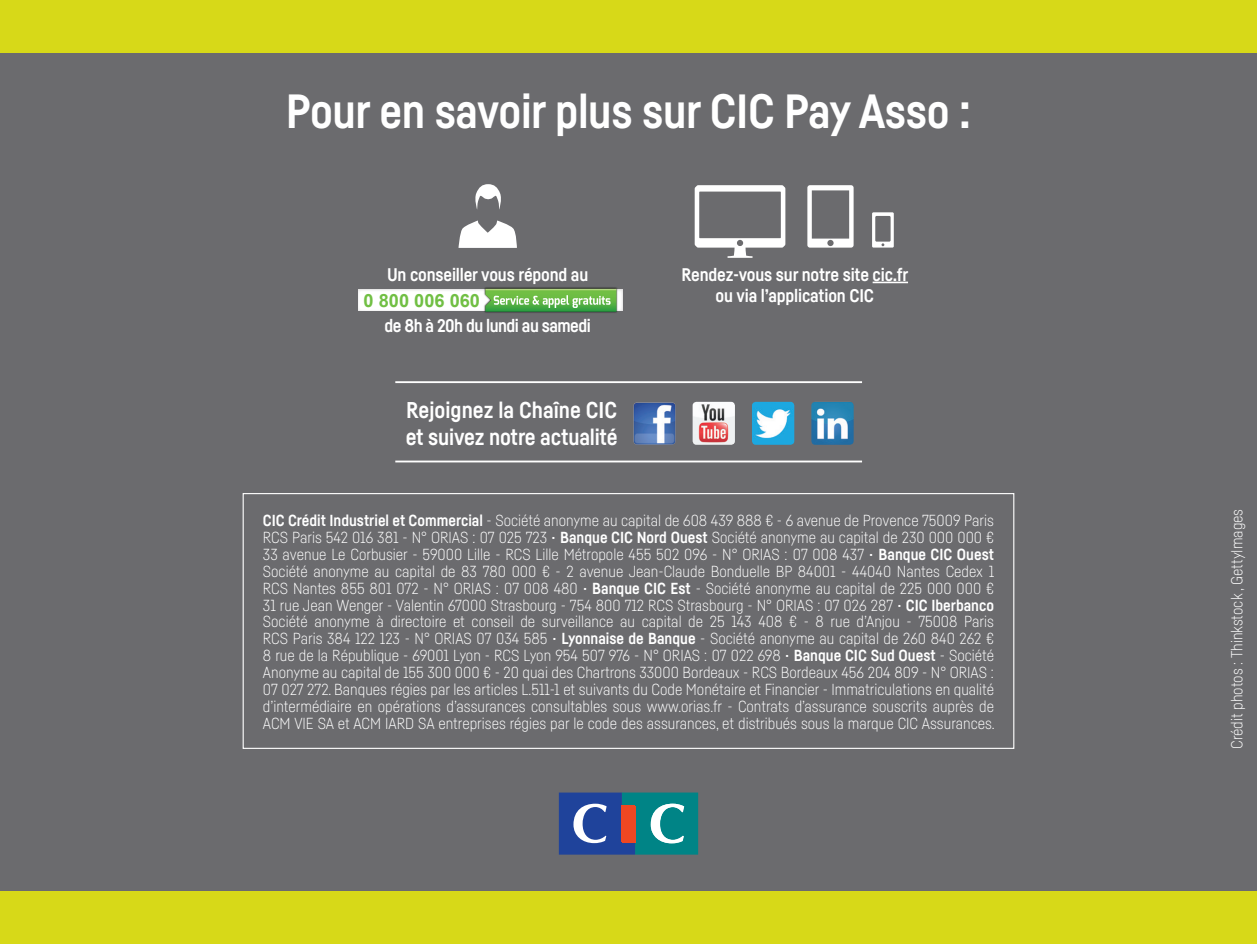
<style>
.page{position:relative;width:1257px;height:944px;background:#fff}
.page>*{position:absolute;margin:0;border:0;box-sizing:border-box;transform-origin:0 0}
.t1{font:700 47.25px "Fabrikat";letter-spacing:-.01em;color:#fff}
.t2{font:700 22.5px "Fabrikat";letter-spacing:-.01em;color:#fff}
.t3{font:700 18.22px "Arial";color:#71bf44}
.t4{font:700 18px "Fabrikat";letter-spacing:-.01em;color:#fff}
.t5{font:700 18px "Fabrikat";letter-spacing:-.03em;color:#fff}
.t6{font:300 15.75px/16.9px "Fabrikat";color:#fff;text-align:justify}
.s1{font-weight:700}
</style>
<div class="page">
<div style="left:0;top:0;width:1256px;height:944px;background:#6b6b6e"></div>
<svg style="left:559px;top:792px;width:139px;height:63px;background:#2e749b"></svg>
<div style="left:622px;top:806px;width:13px;height:36px;background:#ef4722"></div>
<div style="left:243px;top:493px;width:771px;height:256px;border:1px solid #fff"></div>
<hr style="left:395px;top:381px;width:467px;height:2px;background:#fff">
<hr style="left:395px;top:461px;width:467px;height:1px;background:#fff">
<img style="left:752px;top:402px;width:42px;height:43px">
<img style="left:692px;top:402px;width:43px;height:43px">
<img style="left:811px;top:402px;width:42px;height:43px">
<img style="left:633px;top:402px;width:42px;height:43px">
<svg style="left:458px;top:220px;width:59px;height:28px"></svg>
<svg style="left:475px;top:184px;width:26px;height:26px"></svg>
<hr style="left:872px;top:282px;width:36px;height:1px;background:#fff">
<svg style="left:807px;top:185px;width:46px;height:63px"></svg>
<svg style="left:694px;top:185px;width:91px;height:73px"></svg>
<svg style="left:872px;top:212px;width:21px;height:36px"></svg>
<div style="left:358px;top:289px;width:264px;height:22px;background:#fff"></div>
<img style="left:483px;top:287px;width:136px;height:26px">
<svg style="left:485px;top:289px;width:131px;height:23px;background:#77be63"></svg>
<div style="left:0;top:0;width:1256px;height:52px;background:#d7d918"></div>
<div style="left:0;top:891px;width:1256px;height:53px;background:#d7d918"></div>
<p class="t1" style="left:286px;top:83px;width:686px">Pour en savoir plus sur CIC Pay Asso :</p>
<p class="t4" style="left:387px;top:263px;width:203px">Un conseiller vous répond au</p>
<p class="t5" style="left:384px;top:315px;width:208px">de 8h à 20h du lundi au samedi</p>
<p class="t3" style="left:363px;top:288px;width:118px">0 800 006 060</p>
<p class="t2" style="left:406px;top:396px;width:212px">Rejoignez la Chaîne CIC</p>
<p class="t2" style="left:406px;top:423px;width:213px">et suivez notre actualité</p>
<p class="t4" style="left:681px;top:263px;width:228px">Rendez-vous sur notre site cic.fr</p>
<p class="t4" style="left:715px;top:285px;width:160px">ou via l’application CIC</p>
<p class="t6" style="left:263px;top:512px;width:733px"><span class="s1">CIC Crédit Industriel et Commercial</span> - Société anonyme au capital de 608 439 888 € - 6 avenue de Provence 75009 Paris RCS Paris 542 016 381 - N° ORIAS : 07 025 723 • <span class="s1">Banque CIC Nord Ouest</span> Société anonyme au capital de 230 000 000 € 33 avenue Le Corbusier - 59000 Lille - RCS Lille Métropole 455 502 096 - N° ORIAS : 07 008 437 • <span class="s1">Banque CIC Ouest </span>Société anonyme au capital de 83 780 000 € - 2 avenue Jean-Claude Bonduelle BP 84001 - 44040 Nantes Cedex 1<br>RCS Nantes 855 801 072 - N° ORIAS : 07 008 480 • <span class="s1">Banque CIC Est</span> - Société anonyme au capital de 225 000 000 € 31 rue Jean Wenger - Valentin 67000 Strasbourg - 754 800 712 RCS Strasbourg - N° ORIAS : 07 026 287 • <span class="s1">CIC Iberbanco </span>Société anonyme à directoire et conseil de surveillance au capital de 25 143 408 € - 8 rue d’Anjou - 75008 Paris RCS Paris 384 122 123 - N° ORIAS 07 034 585 • <span class="s1">Lyonnaise de Banque</span> - Société anonyme au capital de 260 840 262 € 8 rue de la République - 69001 Lyon - RCS Lyon 954 507 976 - N° ORIAS : 07 022 698 • <span class="s1">Banque CIC Sud Ouest</span> - Société Anonyme au capital de 155 300 000 € - 20 quai des Chartrons 33000 Bordeaux - RCS Bordeaux 456 204 809 - N° ORIAS :<br>07 027 272. Banques régies par les articles L.511-1 et suivants du Code Monétaire et Financier - Immatriculations en qualité d’intermédiaire en opérations d’assurances consultables sous www.orias.fr - Contrats d’assurance souscrits auprès de ACM VIE SA et ACM IARD SA entreprises régies par le code des assurances, et distribués sous la marque CIC Assurances.</p>
<p class="t6" style="left:1227px;top:749px;width:242px;rotate:-90deg">Crédit photos : Thinkstock , GettyImages</p>
</div>
